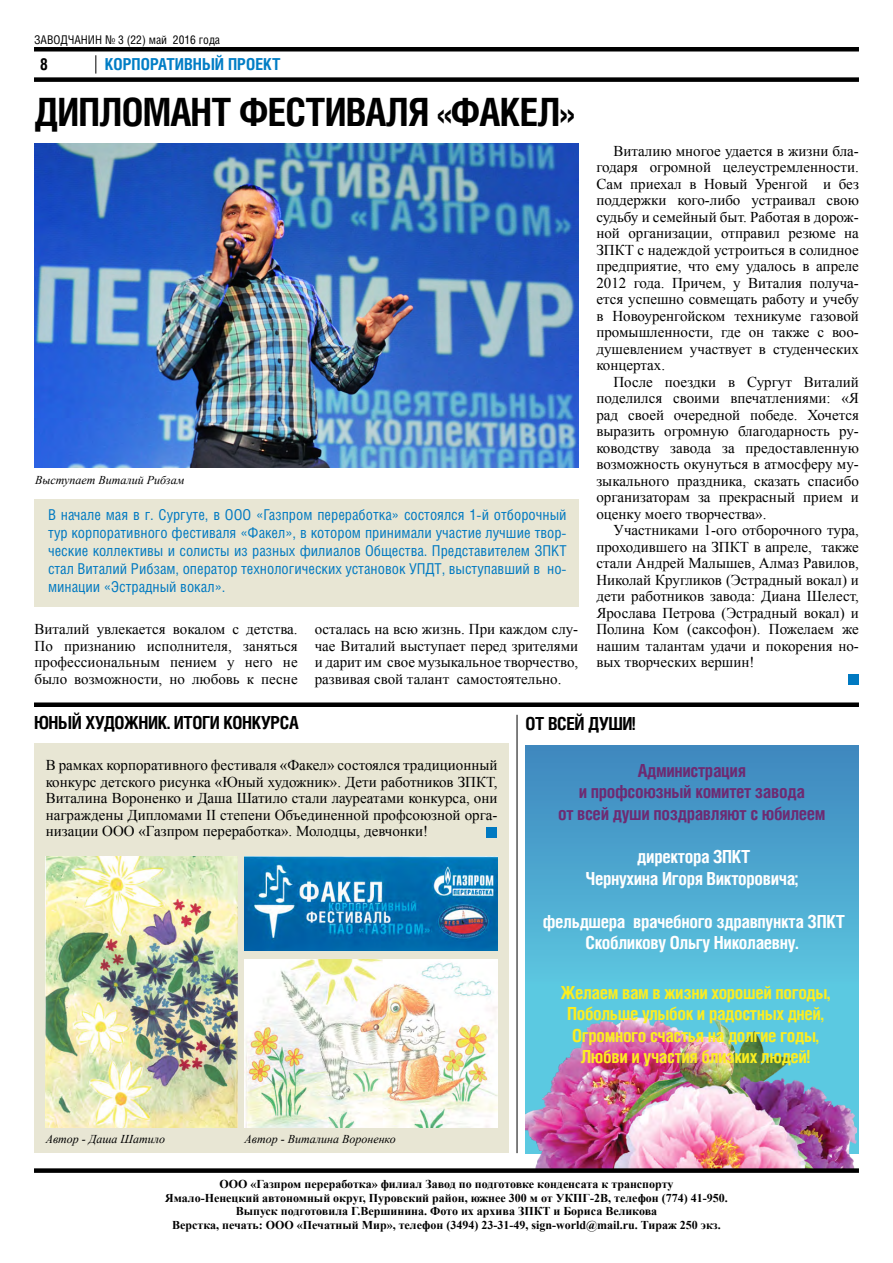
<style>
.page{position:relative;width:893px;height:1263px;background:#fff}
.page>*{position:absolute;margin:0;border:0;box-sizing:border-box;transform-origin:0 0}
.t1{font:700 39px "Helios Cond";letter-spacing:-.02em;color:#000}
.t2{font:700 18px/21.6px "Helios Cond";letter-spacing:-.02em;color:#fcee21;text-align:center}
.t3{font:700 18px/21.6px "Helios Cond";letter-spacing:-.02em;color:#fff;text-align:center}
.t4{font:700 18px/21.6px "Helios Cond";letter-spacing:-.02em;color:#6e2a72;text-align:center}
.t5{font:700 18px "Helios Cond";letter-spacing:-.02em;color:#000}
.t6{font:700 16.5px "Helios Cond";color:#007dc5}
.t7{font:700 16.5px "Helios Cond";color:#000}
.t8{font:15px/16.5px "Times New Roman";color:#000;text-align:justify}
.t9{font:15px/18px "Helios Cond";color:#0079c1;text-align:justify}
.t10{font:700 12px/13.5px "Times New Roman";color:#000;text-align:center}
.t11{font:italic 12px "Times New Roman";color:#000}
.t12{font:12px "Helios Cond C";color:#000}
</style>
<div class="page">
<div style="left:34px;top:47px;width:825px;height:5px;background:#000"></div>
<div style="left:34px;top:77px;width:825px;height:5px;background:#000"></div>
<svg style="left:95px;top:55px;width:1px;height:19px"></svg>
<div style="left:525px;top:745px;width:334px;height:408px;background:linear-gradient(to bottom,#438fc3,#62d9e9)"></div>
<img style="left:525px;top:1017px;width:331px;height:151px">
<div style="left:34px;top:1168px;width:825px;height:5px;background:#000"></div>
<img style="left:34px;top:143px;width:544px;height:325px">
<div style="left:34px;top:499px;width:544px;height:107px;background:#e8e6d4"></div>
<div style="left:34px;top:744px;width:474px;height:409px;background:#e8e6d4"></div>
<div style="left:34px;top:702px;width:825px;height:5px;background:#000"></div>
<div style="left:849px;top:674px;width:10px;height:10px;background:#0079c1"></div>
<div style="left:486px;top:828px;width:10px;height:10px;background:#0079c1"></div>
<hr style="left:517px;top:715px;width:1px;height:438px;background:#000">
<img style="left:46px;top:857px;width:191px;height:271px">
<img style="left:244px;top:959px;width:253px;height:169px">
<img style="left:244px;top:857px;width:253px;height:94px">
<p class="t12" style="left:34px;top:32px;width:188px">ЗАВОДЧАНИН № 3 (22) май 2016 года</p>
<p class="t6" style="left:105px;top:54px;width:177px">КОРПОРАТИВНЫЙ ПРОЕКТ</p>
<p class="t7" style="left:40px;top:54px;width:10px">8</p>
<h1 class="t1" style="left:34px;top:89px;width:542px">ДИПЛОМАНТ ФЕСТИВАЛЯ «ФАКЕЛ»</h1>
<p class="t11" style="left:35px;top:472px;width:151px">Выступает Виталий Рибзам</p>
<p class="t9" style="left:48px;top:505px;width:520px">В начале мая в г. Сургуте, в ООО «Газпром переработка» состоялся 1-й отборочный тур корпоративного фестиваля «Факел», в котором принимали участие лучшие твор&shy;ческие коллективы и солисты из разных филиалов Общества. Представителем ЗПКТ стал Виталий Рибзам, оператор технологических установок УПДТ, выступавший в но&shy;минации «Эстрадный вокал».</p>
<p class="t8" style="left:35px;top:621px;width:265px">Виталий увлекается вокалом с детства.<br>По признанию исполнителя, заняться профессиональным пением у него не было возможности, но любовь к песне</p>
<p class="t8" style="left:315px;top:621px;width:265px">осталась на всю жизнь. При каждом слу&shy;чае Виталий выступает перед зрителями и дарит им свое музыкальное творчество, развивая свой талант самостоятельно.</p>
<p class="t8" style="left:596px;top:142px;width:264px;text-indent:17px">Виталию многое удается в жизни бла&shy;годаря огромной целеустремленности.<br>Сам приехал в Новый Уренгой и без поддержки кого-либо устраивал свою судьбу и семейный быт. Работая в дорож&shy;ной организации, отправил резюме на ЗПКТ с надеждой устроиться в солидное предприятие, что ему удалось в апреле 2012 года. Причем, у Виталия получа&shy;ется успешно совмещать работу и учебу в Новоуренгойском техникуме газовой промышленности, где он также с воо&shy;душевлением участвует в студенческих концертах.</p>
<p class="t8" style="left:596px;top:373px;width:264px;text-indent:17px">После поездки в Сургут Виталий поделился своими впечатлениями: «Я рад своей очередной победе. Хочется выразить огромную благодарность ру&shy;ководству завода за предоставленную возможность окунуться в атмосферу му&shy;зыкального праздника, сказать спасибо организаторам за прекрасный прием и оценку моего творчества».</p>
<p class="t8" style="left:596px;top:522px;width:264px;text-indent:17px">Участниками 1-ого отборочного тура, проходившего на ЗПКТ в апреле, также стали Андрей Малышев, Алмаз Равилов, Николай Кругликов (Эстрадный вокал) и дети работников завода: Диана Шелест, Ярослава Петрова (Эстрадный вокал) и Полина Ком (саксофон). Пожелаем же нашим талантам удачи и покорения но&shy;вых творческих вершин!</p>
<p class="t5" style="left:34px;top:712px;width:266px">ЮНЫЙ ХУДОЖНИК. ИТОГИ КОНКУРСА</p>
<p class="t5" style="left:525px;top:712px;width:112px">ОТ ВСЕЙ ДУШИ!</p>
<p class="t8" style="left:46px;top:757px;width:453px">В рамках корпоративного фестиваля «Факел» состоялся традиционный конкурс детского рисунка «Юный художник». Дети работников ЗПКТ, Виталина Вороненко и Даша Шатило стали лауреатами конкурса, они награждены Дипломами II степени Объединенной профсоюзной орга&shy;низации ООО «Газпром переработка». Молодцы, девчонки!</p>
<p class="t11" style="left:46px;top:1131px;width:121px">Автор - Даша Шатило</p>
<p class="t11" style="left:244px;top:1131px;width:153px">Автор - Виталина Вороненко</p>
<p class="t4" style="left:558px;top:759px;width:269px">Администрация<br>и профсоюзный комитет завода<br>от всей души поздравляют с юбилеем</p>
<p class="t3" style="left:585px;top:845px;width:214px">директора ЗПКТ<br>Чернухина Игоря Викторовича;</p>
<p class="t3" style="left:543px;top:910px;width:304px">фельдшера врачебного здравпункта ЗПКТ<br>Скобликову Ольгу Николаевну.</p>
<p class="t2" style="left:561px;top:981px;width:271px">Желаем вам в жизни хорошей погоды, Побольше улыбок и радостных дней, Огромного счастья на долгие годы, Любви и участия близких людей!</p>
<p class="t10" style="left:165px;top:1177px;width:564px">ООО «Газпром переработка» филиал Завод по подготовке конденсата к транспорту<br>Ямало-Ненецкий автономный округ, Пуровский район, южнее 300 м от УКПГ-2В, телефон (774) 41-950.<br>Выпуск подготовила Г.Вершинина. Фото их архива ЗПКТ и Бориса Великова<br>Верстка, печать: ООО «Печатный Мир», телефон (3494) 23-31-49, sign-world@mail.ru. Тираж 250 экз.</p>
</div>
